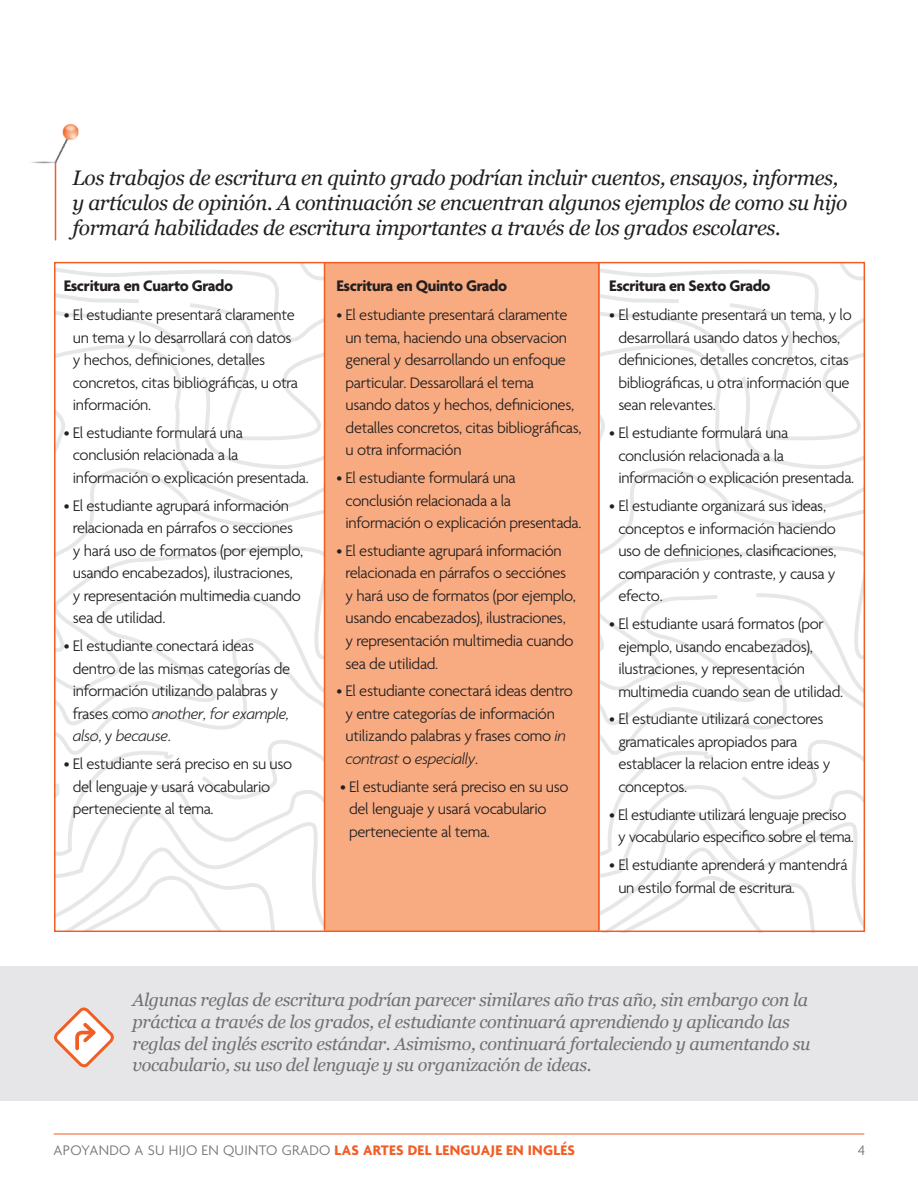
<style>
.page{position:relative;width:918px;height:1188px;background:#fff}
.page>*{position:absolute;margin:0;border:0;box-sizing:border-box;transform-origin:0 0}
.t1{font:italic 21px/25.2px "Georgia";letter-spacing:-.02em;color:#231f20}
.t2{font:italic 18px/21.6px "Georgia";letter-spacing:-.02em;color:#717074}
.t3{font:300 16.5px/22.5px "Agenda";letter-spacing:-.02em;color:#231f20}
.t4{font:700 16.5px "Agenda";letter-spacing:-.02em;color:#231f20}
.t5{font:300 15px "Agenda";letter-spacing:.02em;color:#717074}
.s1{font-style:italic}
.s2{font-weight:700;color:#f25d24}
</style>
<div class="page">
<img style="left:31px;top:124px;width:48px;height:55px">
<svg style="left:57px;top:265px;width:267px;height:664px"></svg>
<svg style="left:600px;top:265px;width:262px;height:664px"></svg>
<hr style="left:54px;top:1134px;width:810px;height:1px;background:#f25d24">
<div style="left:325px;top:263px;width:275px;height:669px;background:#f8ab81"></div>
<hr style="left:598px;top:263px;width:2px;height:667px;background:#f25d24">
<hr style="left:324px;top:263px;width:1px;height:667px;background:#f25d24">
<div style="left:0;top:966px;width:918px;height:135px;background:#e6e6e8"></div>
<svg style="left:54px;top:1007px;width:60px;height:61px"></svg>
<hr style="left:55px;top:163px;width:1px;height:77px;background:#f25d24">
<p class="t1" style="left:72px;top:165px;width:777px">Los trabajos de escritura en quinto grado podrían incluir cuentos, ensayos, informes, y artículos de opinión. A continuación se encuentran algunos ejemplos de como su hijo formará habilidades de escritura importantes a través de los grados escolares.</p>
<p class="t4" style="left:64px;top:277px;width:171px">Escritura en Cuarto Grado</p>
<p class="t3" style="left:73px;top:305px;width:227px;text-indent:-9px">• El estudiante presentará claramente un tema y lo desarrollará con datos y hechos, definiciones, detalles concretos, citas bibliográficas, u otra información.</p>
<p class="t3" style="left:73px;top:422px;width:237px;text-indent:-9px">• El estudiante formulará una conclusión relacionada a la información o explicación presentada.</p>
<p class="t3" style="left:73px;top:495px;width:232px;text-indent:-9px">• El estudiante agrupará información relacionada en párrafos o secciones y hará uso de formatos (por ejemplo, usando encabezados), ilustraciones, y representación multimedia cuando sea de utilidad.</p>
<p class="t3" style="left:73px;top:636px;width:219px;text-indent:-9px">• El estudiante conectará ideas dentro de las mismas categorías de información utilizando palabras y frases como <span class="s1">another, for example, also</span>, y <span class="s1">because</span>.</p>
<p class="t3" style="left:73px;top:754px;width:221px;text-indent:-9px">• El estudiante será preciso en su uso del lenguaje y usará vocabulario perteneciente al tema.</p>
<p class="t4" style="left:336px;top:277px;width:172px">Escritura en Quinto Grado</p>
<p class="t3" style="left:346px;top:305px;width:237px;text-indent:-9px">• El estudiante presentará claramente un tema, haciendo una observacion general y desarrollando un enfoque particular. Dessarollará el tema usando datos y hechos, definiciones, detalles concretos, citas bibliográficas, u otra información</p>
<p class="t3" style="left:346px;top:468px;width:237px;text-indent:-9px">• El estudiante formulará una conclusión relacionada a la información o explicación presentada.</p>
<p class="t3" style="left:346px;top:540px;width:232px;text-indent:-9px">• El estudiante agrupará información relacionada en párrafos o secciónes y hará uso de formatos (por ejemplo, usando encabezados), ilustraciones, y representación multimedia cuando sea de utilidad.</p>
<p class="t3" style="left:346px;top:681px;width:229px;text-indent:-9px">• El estudiante conectará ideas dentro y entre categorías de información utilizando palabras y frases como <span class="s1">in contrast</span> o <span class="s1">especially</span>.</p>
<p class="t3" style="left:349px;top:776px;width:221px;text-indent:-9px">• El estudiante será preciso en su uso del lenguaje y usará vocabulario perteneciente al tema.</p>
<p class="t4" style="left:609px;top:277px;width:163px">Escritura en Sexto Grado</p>
<p class="t3" style="left:618px;top:305px;width:235px;text-indent:-9px">• El estudiante presentará un tema, y lo desarrollará usando datos y hechos, definiciones, detalles concretos, citas bibliográficas, u otra información que sean relevantes.</p>
<p class="t3" style="left:618px;top:423px;width:237px;text-indent:-9px">• El estudiante formulará una conclusión relacionada a la información o explicación presentada.</p>
<p class="t3" style="left:618px;top:496px;width:220px;text-indent:-9px">• El estudiante organizará sus ideas, conceptos e información haciendo uso de definiciones, clasificaciones, comparación y contraste, y causa y efecto.</p>
<p class="t3" style="left:618px;top:614px;width:226px;text-indent:-9px">• El estudiante usará formatos (por ejemplo, usando encabezados), ilustraciones, y representación multimedia cuando sean de utilidad.</p>
<p class="t3" style="left:618px;top:709px;width:214px;text-indent:-9px">• El estudiante utilizará conectores gramaticales apropiados para establacer la relacion entre ideas y conceptos.</p>
<p class="t3" style="left:609px;top:804px;width:246px;text-align:center">• El estudiante utilizará lenguaje preciso y vocabulario especifico sobre el tema.</p>
<p class="t3" style="left:618px;top:855px;width:231px;text-indent:-9px">• El estudiante aprenderá y mantendrá un estilo formal de escritura.</p>
<p class="t2" style="left:132px;top:990px;width:680px">Algunas reglas de escritura podrían parecer similares año tras año, sin embargo con la práctica a través de los grados, el estudiante continuará aprendiendo y aplicando las reglas del inglés escrito estándar. Asimismo, continuará fortaleciendo y aumentando su vocabulario, su uso del lenguaje y su organización de ideas.</p>
<p class="t5" style="left:54px;top:1142px;width:523px">Apoyando a su hijo en quinto grado <span class="s2">LAS ARTES DEL LENGUAJE EN INGLÉS</span></p>
<p class="t5" style="left:858px;top:1142px;width:9px">4</p>
</div>
